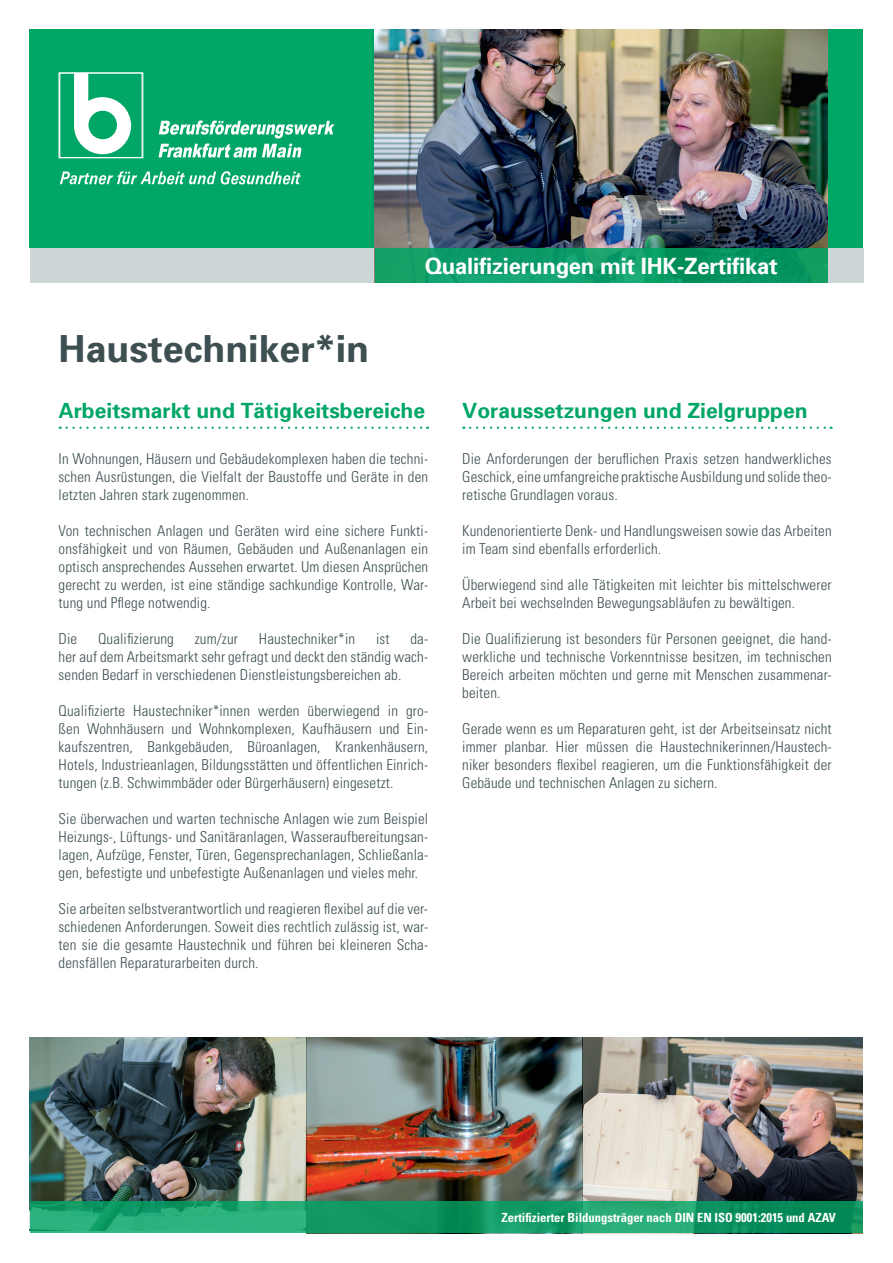
<style>
.page{position:relative;width:893px;height:1263px;background:#fff}
.page>*{position:absolute;margin:0;border:0;box-sizing:border-box;transform-origin:0 0}
.t1{font:700 37.5px "Univers 65";color:#3d4f51}
.t2{font:700 22.5px "Univers 65";letter-spacing:-.01em;color:#fff}
.Headline{font:700 21px "Univers 65";color:#00a665}
.t3{font:300 condensed 15px/18px "Univers LT Std";letter-spacing:.01em;color:#3d4f51;text-align:justify}
.t4{font:700 condensed 12.6px "Univers LT Std";color:#fff}
</style>
<div class="page">
<div style="left:30px;top:248px;width:833px;height:34px;background:#cdd5d7"></div>
<div style="left:30px;top:30px;width:833px;height:218px;background:#00a665"></div>
<img style="left:306px;top:1037px;width:557px;height:196px">
<svg style="left:67px;top:427px;width:361px;height:2px"></svg>
<svg style="left:470px;top:427px;width:362px;height:2px"></svg>
<img style="left:375px;top:30px;width:453px;height:218px">
<svg style="left:375px;top:248px;width:453px;height:34px;background:#0c9a66"></svg>
<img style="left:30px;top:1037px;width:276px;height:164px">
<svg style="left:30px;top:1201px;width:832px;height:32px;background:#179e69"></svg>
<svg style="left:60px;top:171px;width:241px;height:13px"></svg>
<svg style="left:74px;top:75px;width:58px;height:80px"></svg>
<svg style="left:159px;top:120px;width:176px;height:38px"></svg>
<div style="left:59px;top:73px;width:83px;height:85px;border:1px solid #fff"></div>
<p class="t1" style="left:59px;top:324px;width:312px">Haustechniker*in</p>
<p class="t2" style="left:425px;top:251px;width:354px">Qualifizierungen mit IHK-Zertifikat</p>
<p class="Headline" style="left:59px;top:397px;width:368px">Arbeitsmarkt und Tätigkeitsbereiche</p>
<p class="t3" style="left:59px;top:450px;width:371px">In Wohnungen, Häusern und Gebäudekomplexen haben die techni&shy;schen Ausrüstungen, die Vielfalt der Baustoffe und Geräte in den letzten Jahren stark zugenommen.</p>
<p class="t3" style="left:59px;top:522px;width:371px">Von technischen Anlagen und Geräten wird eine sichere Funkti&shy;onsfähigkeit und von Räumen, Gebäuden und Außenanlagen ein optisch ansprechendes Aussehen erwartet. Um diesen Ansprüchen gerecht zu werden, ist eine ständige sachkundige Kontrolle, War&shy;tung und Pflege notwendig.</p>
<p class="t3" style="left:59px;top:630px;width:20px">Die</p>
<p class="t3" style="left:98px;top:630px;width:77px">Qualifizierung</p>
<p class="t3" style="left:195px;top:630px;width:45px">zum/zur</p>
<p class="t3" style="left:259px;top:630px;width:98px">Haustechniker*in</p>
<p class="t3" style="left:376px;top:630px;width:15px">ist</p>
<p class="t3" style="left:59px;top:630px;width:371px;text-indent:352px">da&shy;her auf dem Arbeitsmarkt sehr gefragt und deckt den ständig wach&shy;senden Bedarf in verschiedenen Dienstleistungsbereichen ab.</p>
<p class="t3" style="left:59px;top:702px;width:371px">Qualifizierte Haustechniker*innen werden überwiegend in gro&shy;ßen Wohnhäusern und Wohnkomplexen, Kaufhäusern und Ein&shy;kaufszentren, Bankgebäuden, Büroanlagen, Krankenhäusern, Hotels, Industrieanlagen, Bildungsstätten und öffentlichen Einrich&shy;tungen (z.B. Schwimmbäder oder Bürgerhäusern) eingesetzt.</p>
<p class="t3" style="left:59px;top:810px;width:371px">Sie überwachen und warten technische Anlagen wie zum Beispiel Heizungs-, Lüftungs- und Sanitäranlagen, Wasseraufbereitungsan&shy;lagen, Aufzüge, Fenster, Türen, Gegensprechanlagen, Schließanla&shy;gen, befestigte und unbefestigte Außenanlagen und vieles mehr.</p>
<p class="t3" style="left:59px;top:900px;width:371px">Sie arbeiten selbstverantwortlich und reagieren flexibel auf die ver&shy;schiedenen Anforderungen. Soweit dies rechtlich zulässig ist, war&shy;ten sie die gesamte Haustechnik und führen bei kleineren Scha&shy;densfällen Reparaturarbeiten durch.</p>
<p class="Headline" style="left:462px;top:397px;width:347px">Voraussetzungen und Zielgruppen</p>
<p class="t3" style="left:462px;top:450px;width:371px">Die Anforderungen der beruflichen Praxis setzen handwerkliches Geschick, eine umfangreiche praktische Ausbildung und solide theo&shy;retische Grundlagen voraus.</p>
<p class="t3" style="left:462px;top:522px;width:371px">Kundenorientierte Denk- und Handlungsweisen sowie das Arbeiten im Team sind ebenfalls erforderlich.</p>
<p class="t3" style="left:462px;top:576px;width:371px">Überwiegend sind alle Tätigkeiten mit leichter bis mittelschwerer<br>Arbeit bei wechselnden Bewegungsabläufen zu bewältigen.</p>
<p class="t3" style="left:462px;top:630px;width:371px">Die Qualifizierung ist besonders für Personen geeignet, die hand&shy;werkliche und technische Vorkenntnisse besitzen, im technischen Bereich arbeiten möchten und gerne mit Menschen zusammenar&shy;beiten.</p>
<p class="t3" style="left:462px;top:720px;width:371px">Gerade wenn es um Reparaturen geht, ist der Arbeitseinsatz nicht immer planbar. Hier müssen die Haustechnikerinnen/Haustech&shy;niker besonders flexibel reagieren, um die Funktionsfähigkeit der Gebäude und technischen Anlagen zu sichern.</p>
<p class="t4" style="left:502px;top:1210px;width:336px">Zertifizierter Bildungsträger nach DIN EN ISO 9001:2015 und AZAV</p>
</div>
